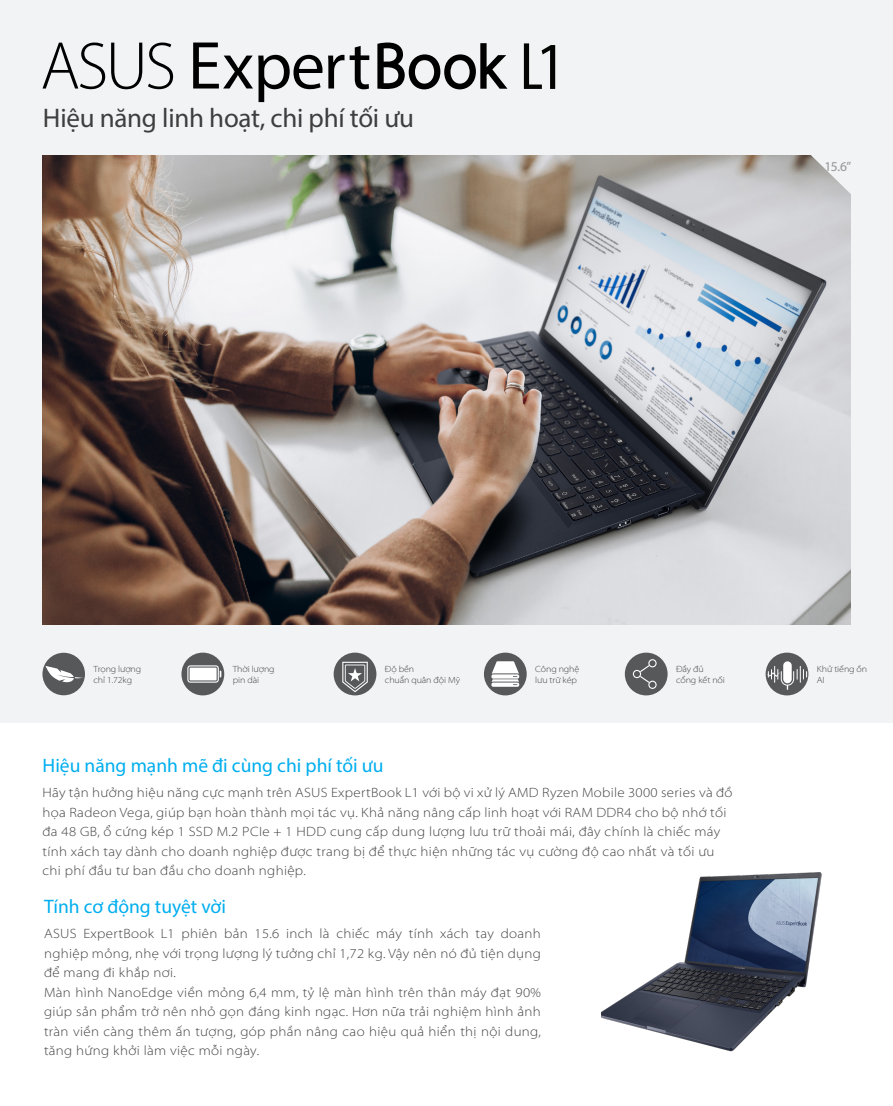
<style>
.page{position:relative;width:893px;height:1106px;background:#fff}
.page>*{position:absolute;margin:0;border:0;box-sizing:border-box;transform-origin:0 0}
.t1{font:condensed 67.5px "Myriad Pro";color:#040503}
.t2{font:27px "Myriad Pro";letter-spacing:-.01em;color:#3e3e3f}
.t3{font:19.5px "Myriad Pro";color:#00aeef}
.t4{font:300 semi-expanded 13.5px/19.5px "Myriad Pro";letter-spacing:.025em;color:#3e3e3f;text-align:justify}
.t5{font:13.5px "Myriad Pro";color:#939598}
.t6{font:300 semi-expanded 9px/10.5px "Myriad Pro";letter-spacing:-.01em;color:#3e3e3f}
</style>
<div class="page">
<div style="left:0;top:0;width:893px;height:723px;background:#f2f3f4"></div>
<hr style="left:892px;top:845px;width:1px;height:261px;background:#f2f3f4">
<img style="left:43px;top:156px;width:807px;height:469px">
<svg style="left:810px;top:155px;width:41px;height:41px"></svg>
<img style="left:601px;top:872px;width:221px;height:180px">
<div style="left:42px;top:652px;width:43px;height:43px;background:#57585a;border-radius:50%"></div>
<svg style="left:45px;top:666px;width:39px;height:18px"></svg>
<div style="left:181px;top:652px;width:43px;height:43px;background:#57585a;border-radius:50%"></div>
<svg style="left:187px;top:665px;width:34px;height:17px"></svg>
<div style="left:190px;top:667px;width:27px;height:13px;background:#fff"></div>
<div style="left:334px;top:652px;width:42px;height:43px;background:#57585a;border-radius:50%"></div>
<svg style="left:342px;top:661px;width:26px;height:31px"></svg>
<div style="left:484px;top:652px;width:43px;height:43px;background:#57585a;border-radius:50%"></div>
<hr style="left:491px;top:682px;width:28px;height:4px;background:#fff;border-radius:2px">
<svg style="left:492px;top:661px;width:27px;height:24px"></svg>
<div style="left:625px;top:652px;width:43px;height:43px;background:#57585a;border-radius:50%"></div>
<svg style="left:633px;top:659px;width:24px;height:30px"></svg>
<svg style="left:193px;top:43px;width:129px;height:59px"></svg>
<svg style="left:328px;top:55px;width:16px;height:33px"></svg>
<svg style="left:350px;top:46px;width:19px;height:43px"></svg>
<svg style="left:377px;top:43px;width:130px;height:46px"></svg>
<svg style="left:43px;top:43px;width:62px;height:46px"></svg>
<svg style="left:111px;top:43px;width:31px;height:46px"></svg>
<svg style="left:148px;top:43px;width:25px;height:46px"></svg>
<div style="left:766px;top:652px;width:42px;height:43px;background:#57585a;border-radius:50%"></div>
<div style="left:783px;top:661px;width:9px;height:22px;background:#fff;border-radius:4px"></div>
<svg style="left:767px;top:666px;width:40px;height:23px"></svg>
<p class="t2" style="left:43px;top:101px;width:373px">Hiệu năng linh hoạt, chi phí tối ưu</p>
<p class="t1" style="left:520px;top:26px;width:45px">L1</p>
<p class="t5" style="left:824px;top:158px;width:28px">15.6”</p>
<p class="t6" style="left:385px;top:674px;width:77px">chuẩn quân đội Mỹ</p>
<p class="t6" style="left:535px;top:664px;width:46px">Công nghệ lưu trữ kép</p>
<p class="t6" style="left:676px;top:664px;width:50px">Đầy đủ cổng kết nối</p>
<p class="t6" style="left:817px;top:664px;width:52px">Khử tiếng ồn<br>AI</p>
<p class="t6" style="left:93px;top:664px;width:49px">Trọng lượng chỉ 1.72kg</p>
<p class="t6" style="left:233px;top:664px;width:43px">Thời lượng pin dài</p>
<p class="t6" style="left:385px;top:664px;width:31px">Độ bền</p>
<p class="t3" style="left:42px;top:753px;width:342px">Hiệu năng mạnh mẽ đi cùng chi phí tối ưu</p>
<p class="t4" style="left:42px;top:782px;width:692px;text-align:left">Hãy tận hưởng hiệu năng cực mạnh trên ASUS ExpertBook L1 với bộ vi xử lý AMD Ryzen Mobile 3000 series và đồ họa Radeon Vega, giúp bạn hoàn thành mọi tác vụ. Khả năng nâng cấp linh hoạt với RAM DDR4 cho bộ nhớ tối đa 48 GB, ổ cứng kép 1 SSD M.2 PCIe + 1 HDD cung cấp dung lượng lưu trữ thoải mái, đây chính là chiếc máy tính xách tay dành cho doanh nghiệp được trang bị để thực hiện những tác vụ cường độ cao nhất và tối ưu chi phí đầu tư ban đầu cho doanh nghiệp.</p>
<p class="t3" style="left:44px;top:894px;width:183px">Tính cơ động tuyệt vời</p>
<p class="t4" style="left:44px;top:923px;width:498px">ASUS ExpertBook L1 phiên bản 15.6 inch là chiếc máy tính xách tay doanh nghiệp mỏng, nhẹ với trọng lượng lý tưởng chỉ 1,72 kg. Vậy nên nó đủ tiện dụng để mang đi khắp nơi.</p>
<p class="t4" style="left:44px;top:982px;width:498px">Màn hình NanoEdge viền mỏng 6,4 mm, tỷ lệ màn hình trên thân máy đạt 90% giúp sản phẩm trở nên nhỏ gọn đáng kinh ngạc. Hơn nữa trải nghiệm hình ảnh tràn viền càng thêm ấn tượng, góp phần nâng cao hiệu quả hiển thị nội dung, tăng hứng khởi làm việc mỗi ngày.</p>
</div>
